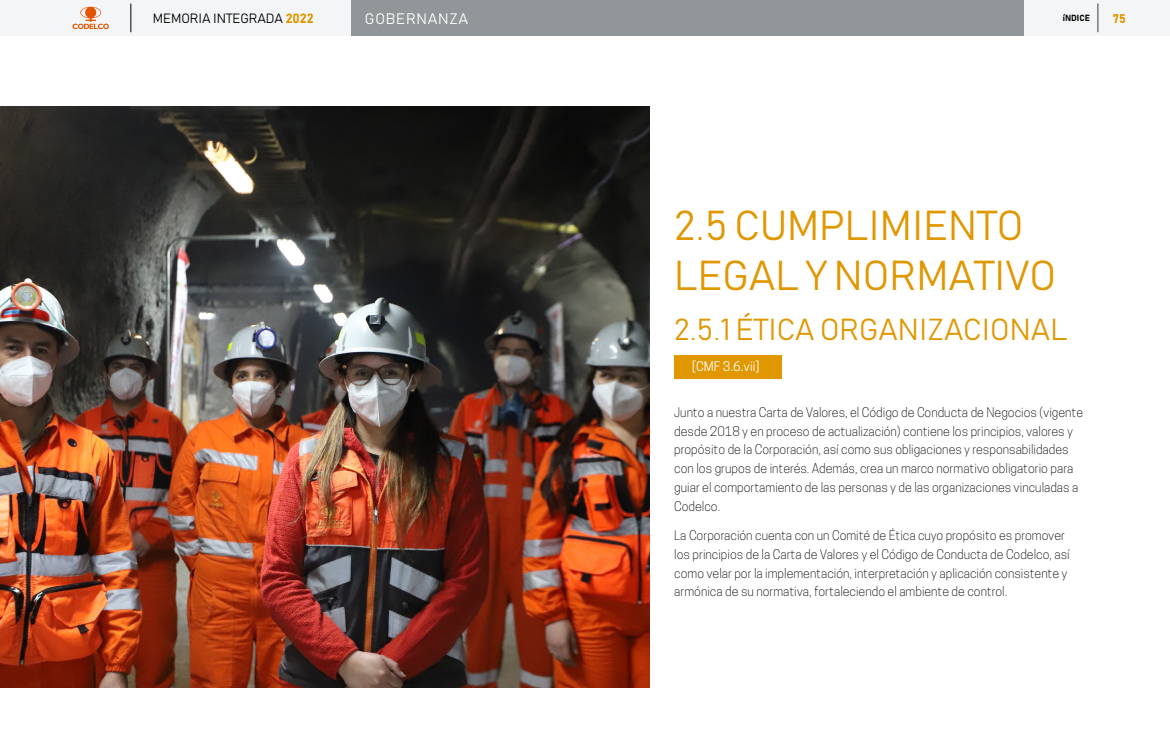
<style>
.page{position:relative;width:1170px;height:741px;background:#fff}
.page>*{position:absolute;margin:0;border:0;box-sizing:border-box;transform-origin:0 0}
.t1{font:41.25px/49.5px "Bahnschrift";color:#e09700}
.t2{font:30px "Bahnschrift";letter-spacing:.005em;color:#e09700}
.t3{font:15px "Bahnschrift";letter-spacing:.05em;color:#fff}
.t4{font:13.25px "Bahnschrift";color:#000}
.t5{font:300 12.5px/18.8px "Cooper Hewitt";color:#000}
.t6{font:12.5px "Cooper Hewitt";letter-spacing:.005em;color:#fff}
.t7{font:12.5px "Bahnschrift";color:#e09700}
.t8{font:8.75px "Bahnschrift";color:#000}
.s1{color:#e09700}
</style>
<div class="page">
<div style="left:0;top:0;width:1169px;height:36px;background:#f3f5f6"></div>
<svg style="left:1097px;top:4px;width:1px;height:28px"></svg>
<div style="left:351px;top:0;width:672px;height:36px;background:#919699"></div>
<svg style="left:72px;top:7px;width:37px;height:22px"></svg>
<svg style="left:130px;top:4px;width:1px;height:28px"></svg>
<div style="left:674px;top:355px;width:108px;height:23px;background:#e09700"></div>
<img style="left:0;top:106px;width:649px;height:581px">
<p class="t4" style="left:153px;top:10px;width:162px">MEMORIA INTEGRADA <span class="s1">2022</span></p>
<p class="t3" style="left:361px;top:9px;width:162px">PERFIL CORPORATIVO</p>
<p class="t3" style="left:365px;top:9px;width:105px">GOBERNANZA</p>
<p class="t8" style="left:1062px;top:13px;width:29px">íNDICE</p>
<p class="t7" style="left:1112px;top:11px;width:15px">75</p>
<h1 class="t1" style="left:674px;top:200px;width:383px">2.5 CUMPLIMIENTO<br>LEGAL Y NORMATIVO</h1>
<h2 class="t2" style="left:674px;top:310px;width:395px">2.5.1 ÉTICA ORGANIZACIONAL</h2>
<p class="t6" style="left:692px;top:359px;width:69px">[CMF 3.6.vii]</p>
<p class="t5" style="left:674px;top:403px;width:410px">Junto a nuestra Carta de Valores, el Código de Conducta de Negocios (vigente desde 2018 y en proceso de actualización) contiene los principios, valores y propósito de la Corporación, así como sus obligaciones y responsabilidades con los grupos de interés. Además, crea un marco normativo obligatorio para guiar el comportamiento de las personas y de las organizaciones vinculadas a Codelco.</p>
<p class="t5" style="left:674px;top:526px;width:397px">La Corporación cuenta con un Comité de Ética cuyo propósito es promover los principios de la Carta de Valores y el Código de Conducta de Codelco, así como velar por la implementación, interpretación y aplicación consistente y armónica de su normativa, fortaleciendo el ambiente de control.</p>
</div>
